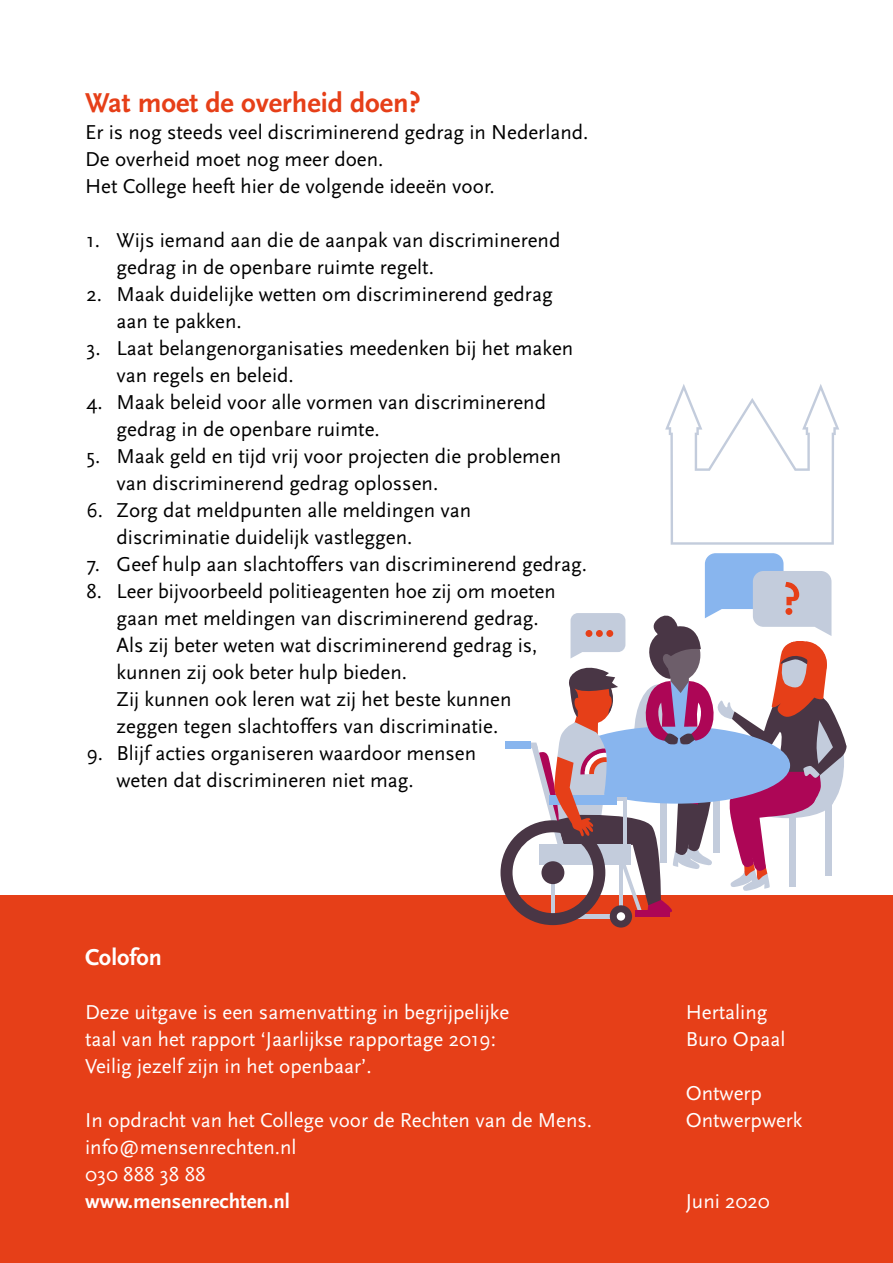
<style>
.page{position:relative;width:893px;height:1263px;background:#fff}
.page>*{position:absolute;margin:0;border:0;box-sizing:border-box;transform-origin:0 0}
.H1_-_Tussenkop{font:700 28.5px "Scala Sans OT";color:#e63f18}
.P_-_Kadertekst_nieuw{font:700 24px "Scala Sans OT";color:#fff}
.P_-_Brood{font:21px/27px "Scala Sans OT";color:#000}
.P_-_Kadertekst_nieuw-2{font:21px/27px "Scala Sans OT";color:#fff}
.P_-_Kadertekst_nieuw-3{font:700 21px "Scala Sans OT";color:#fff}
</style>
<div class="page">
<div style="left:0;top:895px;width:893px;height:368px;background:#e63f18"></div>
<svg style="left:665px;top:384px;width:174px;height:161px"></svg>
<div style="left:610px;top:905px;width:22px;height:22px;background:#493645;border-radius:50%"></div>
<svg style="left:500px;top:553px;width:347px;height:372px"></svg>
<h1 class="H1_-_Tussenkop" style="left:85px;top:87px;width:337px">Wat moet de overheid doen?</h1>
<p class="P_-_Brood" style="left:85px;top:119px;width:505px">Er is nog steeds veel discriminerend gedrag in Nederland.</p>
<p class="P_-_Brood" style="left:85px;top:146px;width:300px">De overheid moet nog meer doen.</p>
<p class="P_-_Brood" style="left:85px;top:173px;width:411px">Het College heeft hier de volgende ideeën voor.</p>
<p class="P_-_Brood" style="left:117px;top:227px;width:445px;text-indent:-30px">1. Wijs iemand aan die de aanpak van discriminerend gedrag in de openbare ruimte regelt.</p>
<p class="P_-_Brood" style="left:117px;top:281px;width:438px;text-indent:-30px">2. Maak duidelijke wetten om discriminerend gedrag aan te pakken.</p>
<p class="P_-_Brood" style="left:117px;top:335px;width:458px;text-indent:-30px">3. Laat belangenorganisaties meedenken bij het maken van regels en beleid.</p>
<p class="P_-_Brood" style="left:117px;top:389px;width:431px;text-indent:-30px">4. Maak beleid voor alle vormen van discriminerend gedrag in de openbare ruimte.</p>
<p class="P_-_Brood" style="left:117px;top:443px;width:446px;text-indent:-30px">5. Maak geld en tijd vrij voor projecten die problemen van discriminerend gedrag oplossen.</p>
<p class="P_-_Brood" style="left:117px;top:497px;width:356px;text-indent:-30px">6. Zorg dat meldpunten alle meldingen van discriminatie duidelijk vastleggen.</p>
<p class="P_-_Brood" style="left:87px;top:551px;width:502px">7. Geef hulp aan slachtoffers van discriminerend gedrag.</p>
<p class="P_-_Brood" style="left:117px;top:578px;width:440px;text-indent:-30px">8. Leer bijvoorbeeld politieagenten hoe zij om moeten gaan met meldingen van discriminerend gedrag.<br>Als zij beter weten wat discriminerend gedrag is, kunnen zij ook beter hulp bieden.<br>Zij kunnen ook leren wat zij het beste kunnen zeggen tegen slachtoffers van discriminatie.</p>
<p class="P_-_Brood" style="left:117px;top:740px;width:361px;text-indent:-30px">9. Blijf acties organiseren waardoor mensen weten dat discrimineren niet mag.</p>
<p class="P_-_Kadertekst_nieuw" style="left:85px;top:944px;width:78px">Colofon</p>
<p class="P_-_Kadertekst_nieuw-2" style="left:85px;top:999px;width:426px">Deze uitgave is een samenvatting in begrijpelijke taal van het rapport ‘Jaarlijkse rapportage 2019:<br>Veilig jezelf zijn in het openbaar’.</p>
<p class="P_-_Kadertekst_nieuw-2" style="left:85px;top:1107px;width:509px">In opdracht van het College voor de Rechten van de Mens.</p>
<p class="P_-_Kadertekst_nieuw-2" style="left:85px;top:1134px;width:213px">info@mensenrechten.nl</p>
<p class="P_-_Kadertekst_nieuw-2" style="left:85px;top:1161px;width:122px">030 888 38 88</p>
<p class="P_-_Kadertekst_nieuw-3" style="left:85px;top:1189px;width:206px">www.mensenrechten.nl</p>
<p class="P_-_Kadertekst_nieuw-2" style="left:686px;top:999px;width:83px">Hertaling</p>
<p class="P_-_Kadertekst_nieuw-2" style="left:686px;top:1026px;width:101px">Buro Opaal</p>
<p class="P_-_Kadertekst_nieuw-2" style="left:686px;top:1080px;width:78px">Ontwerp</p>
<p class="P_-_Kadertekst_nieuw-2" style="left:686px;top:1107px;width:118px">Ontwerpwerk</p>
<p class="P_-_Kadertekst_nieuw-2" style="left:686px;top:1188px;width:86px">Juni 2020</p>
</div>
